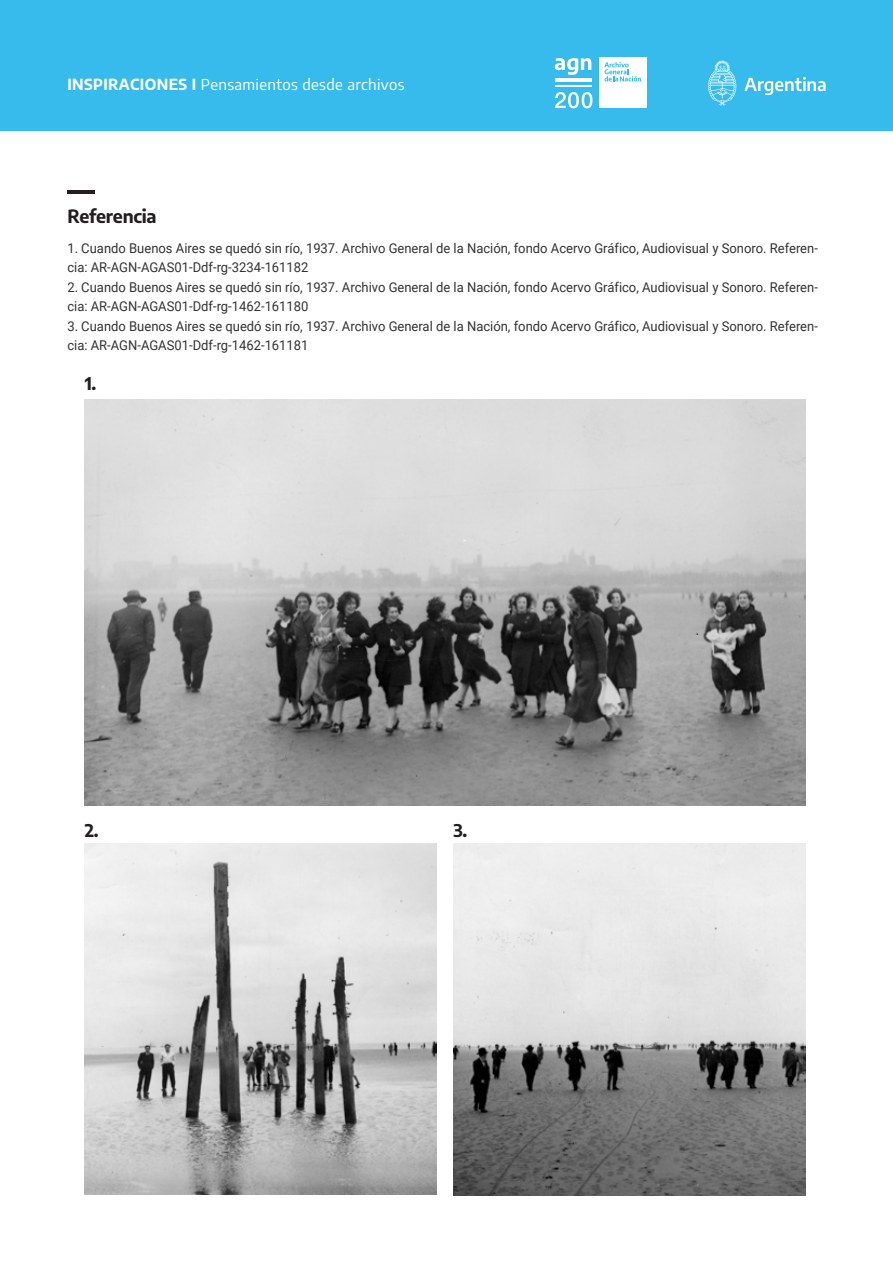
<style>
.page{position:relative;width:893px;height:1263px;background:#fff}
.page>*{position:absolute;margin:0;border:0;box-sizing:border-box;transform-origin:0 0}
.t1{font:700 18px "Encode Sans";letter-spacing:-.015em;color:#231f20}
.t2{font:700 17.25px "Encode Sans";color:#231f20}
.t3{font:15px "Encode Sans";letter-spacing:.025em;color:#fff}
.t4{font:13.5px/19.5px "Roboto";color:#333;scale:.96 1}
.s1{font-weight:700}
</style>
<div class="page">
<div style="left:0;top:0;width:893px;height:131px;background:#37bbed"></div>
<svg style="left:555px;top:92px;width:37px;height:16px"></svg>
<hr style="left:555px;top:79px;width:36px;height:3px;background:#fff">
<hr style="left:555px;top:86px;width:36px;height:1px;background:#fff">
<svg style="left:555px;top:58px;width:36px;height:17px"></svg>
<div style="left:599px;top:57px;width:48px;height:51px;background:#fff"></div>
<svg style="left:604px;top:62px;width:37px;height:19px"></svg>
<svg style="left:744px;top:77px;width:82px;height:18px"></svg>
<svg style="left:708px;top:60px;width:28px;height:45px"></svg>
<hr style="left:67px;top:191px;width:28px;height:3px;background:#231f20">
<img style="left:85px;top:400px;width:721px;height:405px">
<img style="left:85px;top:843px;width:352px;height:352px">
<img style="left:453px;top:843px;width:353px;height:352px">
<p class="t3" style="left:67px;top:74px;width:339px"><span class="s1">INSPIRACIONES I</span> Pensamientos desde archivos</p>
<h1 class="t1" style="left:67px;top:203px;width:91px">Referencia</h1>
<p class="t4" style="left:67px;top:238px;width:783px">1. Cuando Buenos Aires se quedó sin río, 1937. Archivo General de la Nación, fondo Acervo Gráfico, Audiovisual y Sonoro. Referen&shy;cia: AR-AGN-AGAS01-Ddf-rg-3234-161182</p>
<p class="t4" style="left:67px;top:277px;width:783px">2. Cuando Buenos Aires se quedó sin río, 1937. Archivo General de la Nación, fondo Acervo Gráfico, Audiovisual y Sonoro. Referen&shy;cia: AR-AGN-AGAS01-Ddf-rg-1462-161180</p>
<p class="t4" style="left:67px;top:316px;width:783px">3. Cuando Buenos Aires se quedó sin río, 1937. Archivo General de la Nación, fondo Acervo Gráfico, Audiovisual y Sonoro. Referen&shy;cia: AR-AGN-AGAS01-Ddf-rg-1462-161181</p>
<p class="t2" style="left:85px;top:371px;width:13px">1.</p>
<p class="t2" style="left:85px;top:817px;width:15px">2.</p>
<p class="t2" style="left:453px;top:817px;width:15px">3.</p>
</div>
